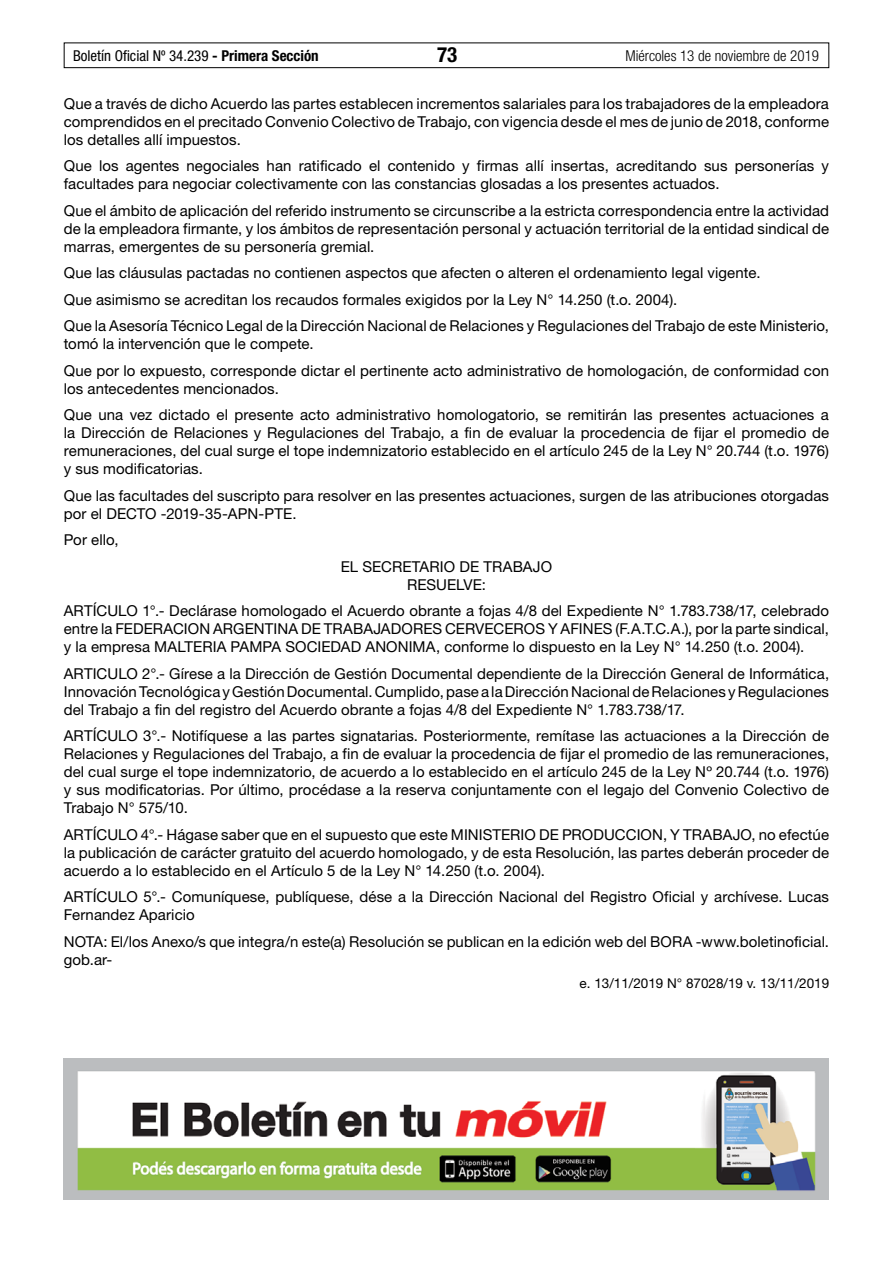
<style>
.page{position:relative;width:893px;height:1263px;background:#fff}
.page>*{position:absolute;margin:0;border:0;box-sizing:border-box;transform-origin:0 0}
.t1{font:700 condensed 21px "Helvetica Neue LT Std";color:#000}
.t2{font:15px/18px "Helvetica Neue LT Std";letter-spacing:.005em;color:#000;text-align:justify}
.t3{font:condensed 15px "Helvetica Neue LT Std";color:#000}
.t4{font:300 condensed 15px "Helvetica Neue LT Std";color:#000}
.t5{font:13.5px "Helvetica Neue LT Std";color:#000}
.s1{font-weight:700}
</style>
<div class="page">
<div style="left:64px;top:43px;width:765px;height:25px;border:1px solid #000"></div>
<img style="left:64px;top:1058px;width:765px;height:141px">
<p class="t3" style="left:73px;top:47px;width:247px">Boletín Oficial Nº 34.239 <span class="s1">- Primera Sección</span></p>
<h1 class="t1" style="left:437px;top:42px;width:22px">73</h1>
<p class="t4" style="left:625px;top:47px;width:195px">Miércoles 13 de noviembre de 2019</p>
<p class="t2" style="left:64px;top:94px;width:767px">Que a través de dicho Acuerdo las partes establecen incrementos salariales para los trabajadores de la empleadora comprendidos en el precitado Convenio Colectivo de Trabajo, con vigencia desde el mes de junio de 2018, conforme los detalles allí impuestos.</p>
<p class="t2" style="left:64px;top:156px;width:767px">Que los agentes negociales han ratificado el contenido y firmas allí insertas, acreditando sus personerías y facultades para negociar colectivamente con las constancias glosadas a los presentes actuados.</p>
<p class="t2" style="left:64px;top:201px;width:767px">Que el ámbito de aplicación del referido instrumento se circunscribe a la estricta correspondencia entre la actividad de la empleadora firmante, y los ámbitos de representación personal y actuación territorial de la entidad sindical de marras, emergentes de su personería gremial.</p>
<p class="t2" style="left:64px;top:259px;width:767px;line-height:26.5px;text-align:left">Que las cláusulas pactadas no contienen aspectos que afecten o alteren el ordenamiento legal vigente.<br>Que asimismo se acreditan los recaudos formales exigidos por la Ley N° 14.250 (t.o. 2004).<br>Que la Asesoría Técnico Legal de la Dirección Nacional de Relaciones y Regulaciones del Trabajo de este Ministerio,</p>
<p class="t2" style="left:64px;top:330px;width:767px;line-height:26.5px">tomó la intervención que le compete.<br>Que por lo expuesto, corresponde dictar el pertinente acto administrativo de homologación, de conformidad con</p>
<p class="t2" style="left:64px;top:375px;width:767px;line-height:26.5px">los antecedentes mencionados.<br>Que una vez dictado el presente acto administrativo homologatorio, se remitirán las presentes actuaciones a</p>
<p class="t2" style="left:64px;top:424px;width:767px">la Dirección de Relaciones y Regulaciones del Trabajo, a fin de evaluar la procedencia de fijar el promedio de remuneraciones, del cual surge el tope indemnizatorio establecido en el artículo 245 de la Ley N° 20.744 (t.o. 1976) y sus modificatorias.</p>
<p class="t2" style="left:64px;top:486px;width:767px">Que las facultades del suscripto para resolver en las presentes actuaciones, surgen de las atribuciones otorgadas por el DECTO -2019-35-APN-PTE.</p>
<p class="t2" style="left:64px;top:531px;width:56px">Por ello,</p>
<p class="t2" style="left:341px;top:557px;width:213px;text-align:center">EL SECRETARIO DE TRABAJO<br>RESUELVE:</p>
<p class="t2" style="left:64px;top:602px;width:767px">ARTÍCULO 1°.- Declárase homologado el Acuerdo obrante a fojas 4/8 del Expediente N° 1.783.738/17, celebrado entre la FEDERACION ARGENTINA DE TRABAJADORES CERVECEROS Y AFINES (F.A.T.C.A.), por la parte sindical, y la empresa MALTERIA PAMPA SOCIEDAD ANONIMA, conforme lo dispuesto en la Ley N° 14.250 (t.o. 2004).</p>
<p class="t2" style="left:64px;top:664px;width:767px">ARTICULO 2°.- Gírese a la Dirección de Gestión Documental dependiente de la Dirección General de Informática, Innovación Tecnológica y Gestión Documental. Cumplido, pase a la Dirección Nacional de Relaciones y Regulaciones del Trabajo a fin del registro del Acuerdo obrante a fojas 4/8 del Expediente N° 1.783.738/17.</p>
<p class="t2" style="left:64px;top:727px;width:767px">ARTÍCULO 3°.- Notifíquese a las partes signatarias. Posteriormente, remítase las actuaciones a la Dirección de Relaciones y Regulaciones del Trabajo, a fin de evaluar la procedencia de fijar el promedio de las remuneraciones, del cual surge el tope indemnizatorio, de acuerdo a lo establecido en el artículo 245 de la Ley Nº 20.744 (t.o. 1976) y sus modificatorias. Por último, procédase a la reserva conjuntamente con el legajo del Convenio Colectivo de Trabajo N° 575/10.</p>
<p class="t2" style="left:64px;top:825px;width:767px">ARTÍCULO 4°.- Hágase saber que en el supuesto que este MINISTERIO DE PRODUCCION, Y TRABAJO, no efectúe la publicación de carácter gratuito del acuerdo homologado, y de esta Resolución, las partes deberán proceder de acuerdo a lo establecido en el Artículo 5 de la Ley N° 14.250 (t.o. 2004).</p>
<p class="t2" style="left:64px;top:888px;width:767px">ARTÍCULO 5°.- Comuníquese, publíquese, dése a la Dirección Nacional del Registro Oficial y archívese. Lucas<br>Fernandez Aparicio</p>
<p class="t2" style="left:64px;top:932px;width:767px">NOTA: El/los Anexo/s que integra/n este(a) Resolución se publican en la edición web del BORA -www.boletinoficial. gob.ar-</p>
<p class="t5" style="left:580px;top:975px;width:251px">e. 13/11/2019 N° 87028/19 v. 13/11/2019</p>
</div>
